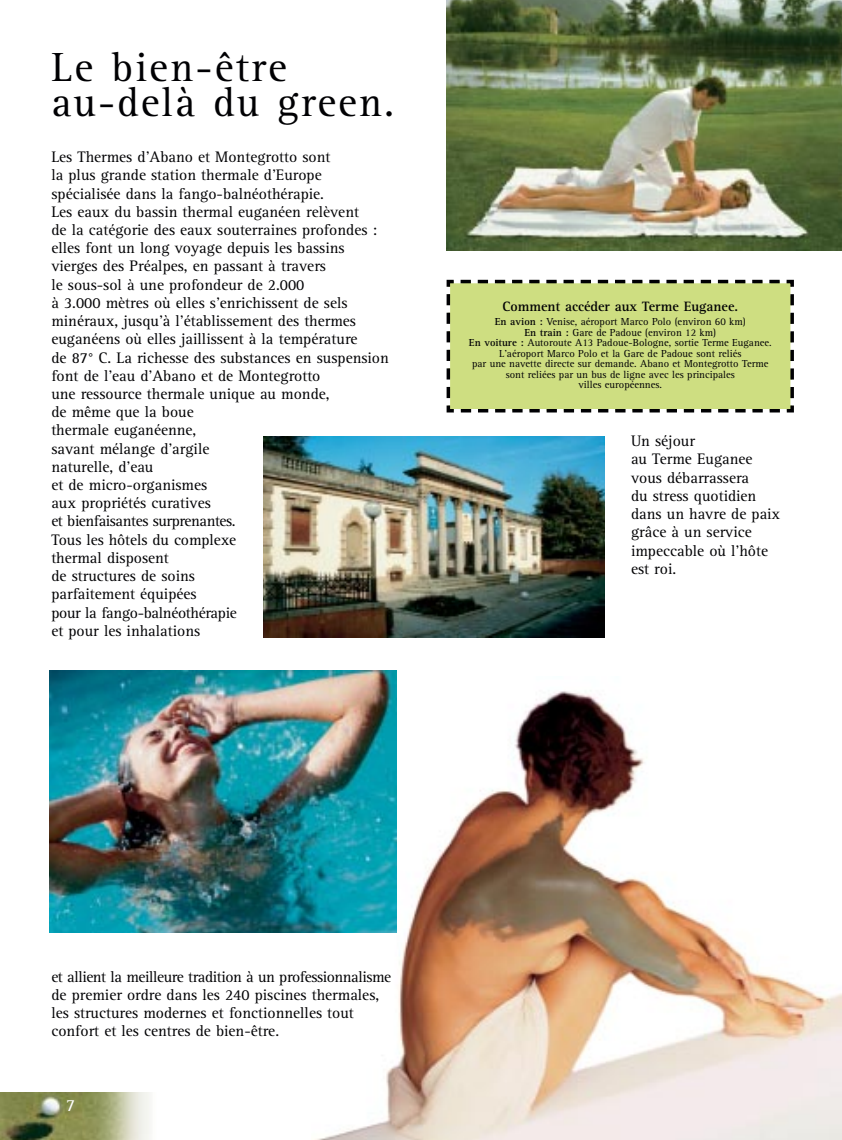
<style>
.page{position:relative;width:842px;height:1140px;background:#fff}
.page>*{position:absolute;margin:0;border:0;box-sizing:border-box;transform-origin:0 0}
.t1{font:42px/35px "Rotis Serif";letter-spacing:.045em;color:#000003}
.t2{font:17.5px "Rotis Serif";color:#fff}
.t3{font:15.75px/18.2px "Rotis Serif";color:#000003}
.t4{font:700 14px "Rotis Serif";color:#000003}
.t5{font:10.5px/10.5px "Rotis Serif";color:#000003;text-align:center}
.s1{font-weight:700}
</style>
<div class="page">
<img style="left:312px;top:691px;width:530px;height:448px">
<img style="left:446px;top:0;width:396px;height:250px">
<img style="left:263px;top:436px;width:342px;height:201px">
<img style="left:0;top:1092px;width:150px;height:47px">
<svg style="left:446px;top:279px;width:348px;height:134px;background:#c7d580"></svg>
<img style="left:50px;top:670px;width:347px;height:262px">
<h1 class="t1" style="left:51px;top:53px;width:344px">Le bien-être au-delà du green.</h1>
<p class="t3" style="left:51px;top:149px;width:339px">Les Thermes d'Abano et Montegrotto sont<br>la plus grande station thermale d'Europe spécialisée dans la fango-balnéothérapie.<br>Les eaux du bassin thermal euganéen relèvent<br>de la catégorie des eaux souterraines profondes : elles font un long voyage depuis les bassins vierges des Préalpes, en passant à travers<br>le sous-sol à une profondeur de 2.000<br>à 3.000 mètres où elles s'enrichissent de sels minéraux, jusqu'à l'établissement des thermes euganéens où elles jaillissent à la température<br>de 87° C. La richesse des substances en suspension font de l'eau d'Abano et de Montegrotto<br>une ressource thermale unique au monde,<br>de même que la boue<br>thermale euganéenne,<br>savant mélange d'argile<br>naturelle, d'eau<br>et de micro-organismes<br>aux propriétés curatives<br>et bienfaisantes surprenantes.<br>Tous les hôtels du complexe<br>thermal disposent<br>de structures de soins<br>parfaitement équipées<br>pour la fango-balnéothérapie<br>et pour les inhalations</p>
<p class="t4" style="left:502px;top:301px;width:237px">Comment accéder aux Terme Euganee.</p>
<p class="t5" style="left:469px;top:317px;width:304px"><span class="s1">En avion :</span> Venise, aéroport Marco Polo (environ 60 km)<br><span class="s1">En train :</span> Gare de Padoue (environ 12 km)<br><span class="s1">En voiture :</span> Autoroute A13 Padoue-Bologne, sortie Terme Euganee.<br>L'aéroport Marco Polo et la Gare de Padoue sont reliés<br>par une navette directe sur demande. Abano et Montegrotto Terme sont reliées par un bus de ligne avec les principales<br>villes européennes.</p>
<p class="t3" style="left:631px;top:433px;width:151px">Un séjour<br>au Terme Euganee vous débarrassera<br>du stress quotidien dans un havre de paix grâce à un service impeccable où l'hôte est roi.</p>
<p class="t3" style="left:51px;top:968px;width:341px">et allient la meilleure tradition à un professionnalisme de premier ordre dans les 240 piscines thermales, les structures modernes et fonctionnelles tout confort et les centres de bien-être.</p>
<p class="t2" style="left:66px;top:1098px;width:11px">7</p>
</div>
